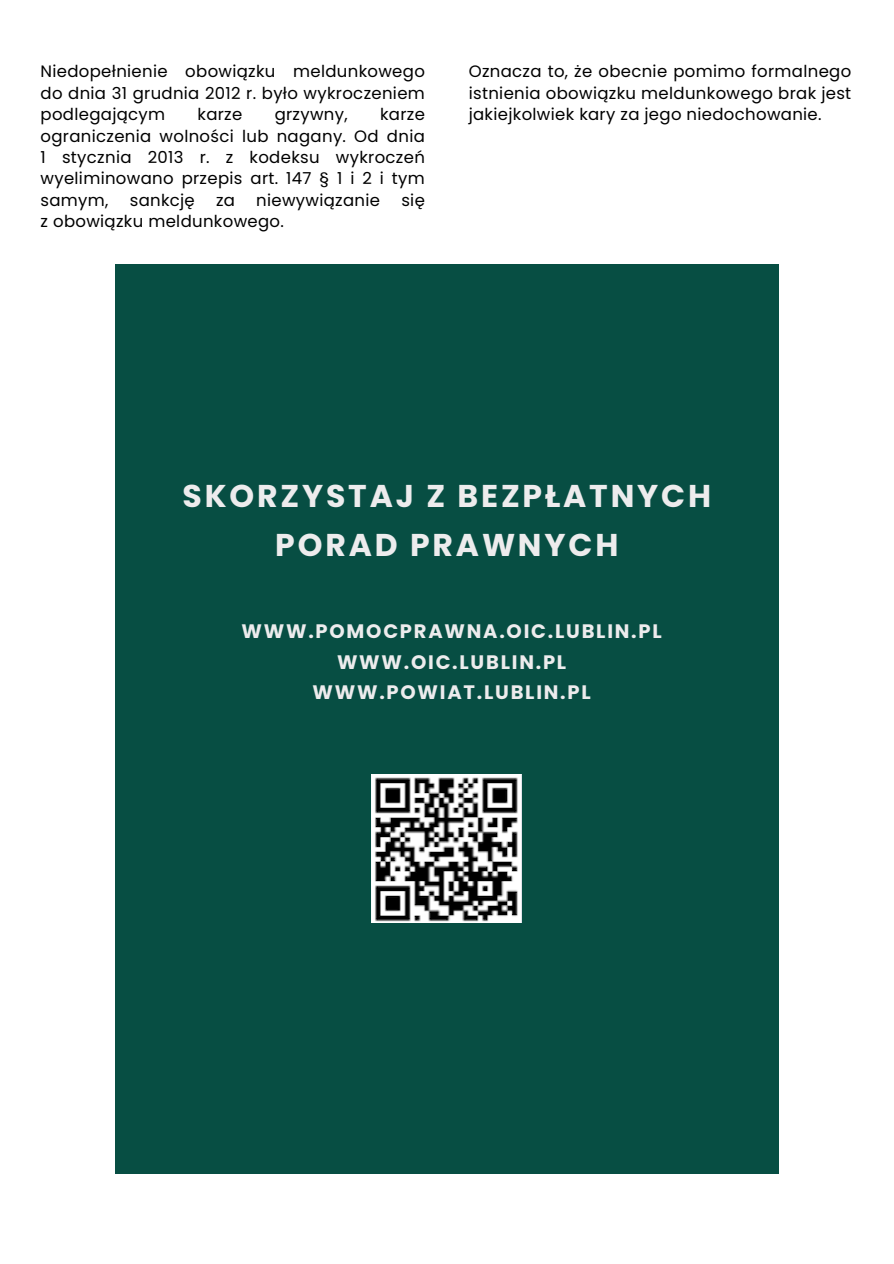
<style>
.page{position:relative;width:894px;height:1264px;background:#fff}
.page>*{position:absolute;margin:0;border:0;box-sizing:border-box;transform-origin:0 0}
.t1{font:700 31.5px/49.5px "Poppins";letter-spacing:.09em;color:#edeced;text-align:center}
.t2{font:700 19.5px/30.3px "Poppins";letter-spacing:.09em;color:#edeced;text-align:center}
.t3{font:16.5px/21.3px "Poppins";letter-spacing:.02em;color:#000;text-align:justify}
</style>
<div class="page">
<div style="left:115px;top:264px;width:663px;height:909px;background:#074e43"></div>
<img style="left:371px;top:774px;width:150px;height:148px">
<p class="t3" style="left:41px;top:61px;width:386px">Niedopełnienie obowiązku meldunkowego do dnia 31 grudnia 2012 r. było wykroczeniem podlegającym</p>
<p class="t3" style="left:41px;top:104px;width:386px;text-indent:339px">karze ograniczenia wolności lub nagany. Od dnia 1 stycznia 2013 r. z kodeksu wykroczeń wyeliminowano przepis art. 147 § 1 i 2 i tym samym,</p>
<p class="t3" style="left:197px;top:104px;width:46px">karze</p>
<p class="t3" style="left:274px;top:104px;width:75px">grzywny,</p>
<p class="t3" style="left:130px;top:189px;width:67px">sankcję</p>
<p class="t3" style="left:216px;top:189px;width:20px">za</p>
<p class="t3" style="left:256px;top:189px;width:125px">niewywiązanie</p>
<p class="t3" style="left:401px;top:189px;width:25px">się</p>
<p class="t3" style="left:41px;top:211px;width:245px">z obowiązku meldunkowego.</p>
<p class="t3" style="left:468px;top:61px;width:384px">Oznacza to, że obecnie pomimo formalnego istnienia obowiązku meldunkowego brak jest jakiejkolwiek kary za jego niedochowanie.</p>
<h2 class="t1" style="left:182px;top:471px;width:530px">SKORZYSTAJ Z BEZPŁATNYCH<br>PORAD PRAWNYCH</h2>
<h1 class="t2" style="left:241px;top:616px;width:421px">WWW.POMOCPRAWNA.OIC.LUBLIN.PL<br>WWW.OIC.LUBLIN.PL<br>WWW.POWIAT.LUBLIN.PL</h1>
</div>
